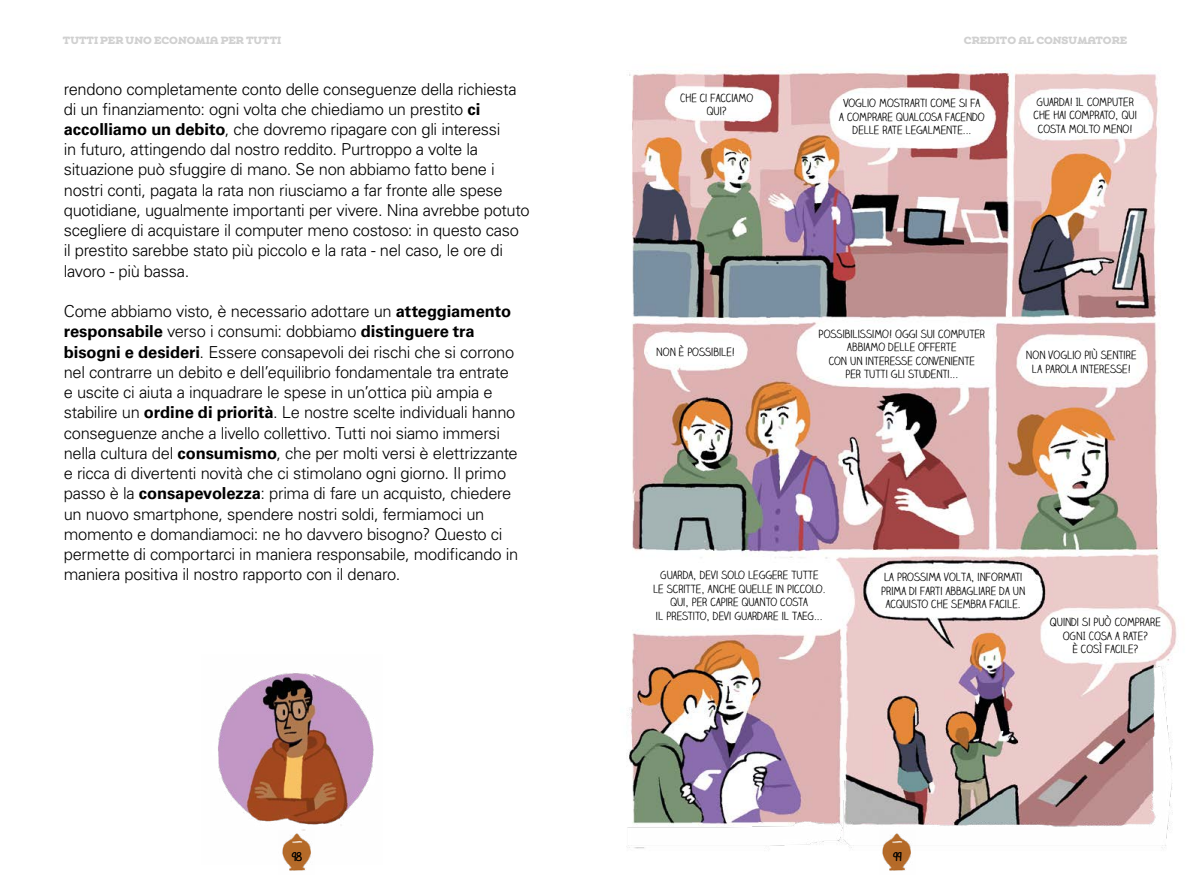
<style>
.page{position:relative;width:1191px;height:893px;background:#fff}
.page>*{position:absolute;margin:0;border:0;box-sizing:border-box;transform-origin:0 0}
.t1{font:300 16.5px/20.2px "Univers LT Std";letter-spacing:-.02em;color:#000}
.t2{font:12px "Claire Hand";color:#000}
.t3{font:11.25px/13.5px "Claire Hand";color:#000;text-align:center}
.t4{font:900 10.5px "Chennai Slab";color:#d0d0d0}
.s1{font-weight:700}
</style>
<div class="page">
<img style="left:626px;top:70px;width:551px;height:779px">
<img style="left:218px;top:673px;width:156px;height:157px">
<img style="left:282px;top:830px;width:29px;height:41px">
<img style="left:879px;top:830px;width:36px;height:41px">
<p class="t4" style="left:63px;top:32px;width:220px">TUTTI PER UNO ECONOMIA PER TUTTI</p>
<p class="t1" style="left:64px;top:79px;width:467px">rendono completamente conto delle conseguenze della richiesta di un finanziamento: ogni volta che chiediamo un prestito <span class="s1">ci accolliamo un debito</span>, che dovremo ripagare con gli interessi<br>in futuro, attingendo dal nostro reddito. Purtroppo a volte la situazione può sfuggire di mano. Se non abbiamo fatto bene i nostri conti, pagata la rata non riusciamo a far fronte alle spese quotidiane, ugualmente importanti per vivere. Nina avrebbe potuto scegliere di acquistare il computer meno costoso: in questo caso il prestito sarebbe stato più piccolo e la rata - nel caso, le ore di lavoro - più bassa.</p>
<p class="t1" style="left:64px;top:301px;width:456px">Come abbiamo visto, è necessario adottare un <span class="s1">atteggiamento responsabile</span> verso i consumi: dobbiamo <span class="s1">distinguere tra bisogni e desideri</span>. Essere consapevoli dei rischi che si corrono nel contrarre un debito e dell’equilibrio fondamentale tra entrate e uscite ci aiuta a inquadrare le spese in un’ottica più ampia e stabilire un <span class="s1">ordine di priorità</span>. Le nostre scelte individuali hanno conseguenze anche a livello collettivo. Tutti noi siamo immersi nella cultura del <span class="s1">consumismo</span>, che per molti versi è elettrizzante e ricca di divertenti novità che ci stimolano ogni giorno. Il primo passo è la <span class="s1">consapevolezza</span>: prima di fare un acquisto, chiedere un nuovo smartphone, spendere nostri soldi, fermiamoci un momento e domandiamoci: ne ho davvero bisogno? Questo ci permette di comportarci in maniera responsabile, modificando in maniera positiva il nostro rapporto con il denaro.</p>
<p class="t4" style="left:964px;top:32px;width:165px">CREDITO AL CONSUMATORE</p>
<p class="t3" style="left:680px;top:91px;width:75px">CHE CI FACCIAMO<br>QUI?</p>
<p class="t3" style="left:839px;top:96px;width:147px">VOGLIO MOSTRARTI COME SI FA<br>A COMPRARE QUALCOSA FACENDO<br>DELLE RATE LEGALMENTE...</p>
<p class="t3" style="left:1033px;top:95px;width:105px">GUARDA! IL COMPUTER<br>CHE HAI COMPRATO, QUI<br>COSTA MOLTO MENO!</p>
<p class="t3" style="left:656px;top:345px;width:80px">NON È POSSIBILE!</p>
<p class="t3" style="left:818px;top:327px;width:168px">POSSIBILISSIMO! OGGI SUI COMPUTER<br>ABBIAMO DELLE OFFERTE<br>CON UN INTERESSE CONVENIENTE<br>PER TUTTI GLI STUDENTI...</p>
<p class="t3" style="left:1026px;top:348px;width:112px">NON VOGLIO PIÙ SENTIRE<br>LA PAROLA INTERESSE!</p>
<p class="t3" style="left:653px;top:568px;width:174px">GUARDA, DEVI SOLO LEGGERE TUTTE<br>LE SCRITTE, ANCHE QUELLE IN PICCOLO.<br>QUI, PER CAPIRE QUANTO COSTA<br>IL PRESTITO, DEVI GUARDARE IL TAEG...</p>
<p class="t3" style="left:881px;top:570px;width:145px">LA PROSSIMA VOLTA, INFORMATI<br>PRIMA DI FARTI ABBAGLIARE DA UN<br>ACQUISTO CHE SEMBRA FACILE.</p>
<p class="t3" style="left:1050px;top:616px;width:112px">QUINDI SI PUÒ COMPRARE<br>OGNI COSA A RATE?<br>È COSÌ FACILE?</p>
<p class="t2" style="left:292px;top:849px;width:12px">98</p>
<p class="t2" style="left:893px;top:849px;width:11px">99</p>
</div>
